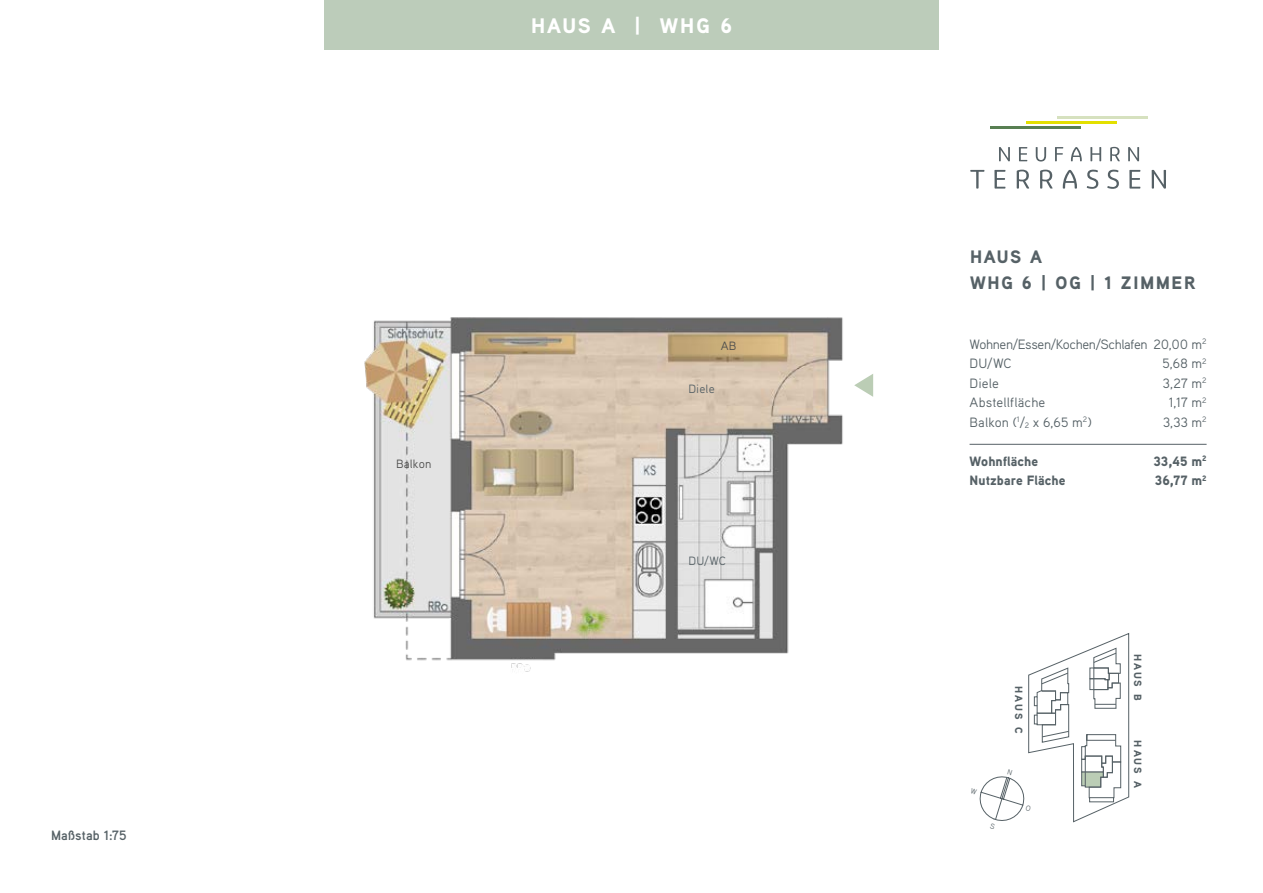
<style>
.page{position:relative;width:1263px;height:893px;background:#fff}
.page>*{position:absolute;margin:0;border:0;box-sizing:border-box;transform-origin:0 0}
.t1{font:900 21px "Aaux Pro";letter-spacing:.1em;color:#fff}
.t2{font:900 18px/25.5px "Aaux Pro";letter-spacing:.1em;color:#566166}
.t3{font:13.5px "Aaux Pro";color:#566166}
.t4{font:13.5px/19.5px "Aaux Pro";letter-spacing:-.025em;color:#566166}
.t5{font:900 13.5px "Aaux Pro";letter-spacing:.005em;color:#566166}
.t6{font:700 13.5px "Aaux Pro";letter-spacing:.01em;color:#566166}
.t7{font:12px "Aaux Pro";letter-spacing:.01em;color:#566166}
.t8{font:12px "Aaux Pro";letter-spacing:.015em;color:#4e4e4d}
.t9{font:900 10.5px "Aaux Pro";letter-spacing:.18em;color:#566166}
</style>
<div class="page">
<div style="left:324px;top:0;width:614px;height:50px;background:#bcccba"></div>
<svg style="left:999px;top:147px;width:11px;height:14px"></svg>
<svg style="left:1019px;top:147px;width:8px;height:14px"></svg>
<svg style="left:1036px;top:147px;width:10px;height:15px"></svg>
<svg style="left:1055px;top:147px;width:8px;height:14px"></svg>
<svg style="left:1071px;top:147px;width:11px;height:14px"></svg>
<svg style="left:1090px;top:147px;width:11px;height:14px"></svg>
<svg style="left:1110px;top:147px;width:10px;height:14px"></svg>
<svg style="left:1128px;top:147px;width:11px;height:14px"></svg>
<svg style="left:970px;top:170px;width:14px;height:19px"></svg>
<svg style="left:994px;top:170px;width:11px;height:19px"></svg>
<svg style="left:1017px;top:170px;width:12px;height:19px"></svg>
<svg style="left:1040px;top:170px;width:12px;height:19px"></svg>
<svg style="left:1063px;top:170px;width:14px;height:19px"></svg>
<svg style="left:1087px;top:170px;width:11px;height:19px"></svg>
<svg style="left:1107px;top:170px;width:12px;height:19px"></svg>
<svg style="left:1129px;top:170px;width:11px;height:19px"></svg>
<svg style="left:1152px;top:170px;width:14px;height:19px"></svg>
<hr style="left:990px;top:126px;width:91px;height:3px;background:#587f52">
<hr style="left:1026px;top:121px;width:90px;height:3px;background:#e3e000">
<hr style="left:1057px;top:116px;width:90px;height:3px;background:#d6e1bf">
<img style="left:364px;top:317px;width:479px;height:355px">
<svg style="left:854px;top:374px;width:19px;height:23px"></svg>
<hr style="left:969px;top:444px;width:237px;height:1px;background:#566166">
<svg style="left:979px;top:633px;width:150px;height:190px"></svg>
<p class="t6" style="left:51px;top:827px;width:77px">Maßstab 1:75</p>
<p class="t8" style="left:396px;top:456px;width:37px">Balkon</p>
<h1 class="t1" style="left:531px;top:12px;width:202px">HAUS A | WHG 6</h1>
<h2 class="t2" style="left:970px;top:244px;width:227px">HAUS A<br>WHG 6 | OG | 1 ZIMMER</h2>
<p class="t8" style="left:721px;top:339px;width:17px">AB</p>
<p class="t4" style="left:969px;top:334px;width:239px">Wohnen/Essen/Kochen/Schlafen 20,00 m<sup>2<br></sup>DU/WC</p>
<p class="t3" style="left:1162px;top:355px;width:46px">5,68 m<sup>2</sup></p>
<p class="t7" style="left:688px;top:381px;width:28px">Diele</p>
<p class="t7" style="left:688px;top:553px;width:39px">DU/WC</p>
<p class="t3" style="left:969px;top:375px;width:31px">Diele</p>
<p class="t3" style="left:1163px;top:375px;width:45px">3,27 m<sup>2</sup></p>
<p class="t3" style="left:969px;top:394px;width:77px">Abstellfläche</p>
<p class="t3" style="left:1169px;top:394px;width:39px">1,17 m<sup>2</sup></p>
<p class="t3" style="left:969px;top:414px;width:124px">Balkon (<sup>1</sup>/<sub>2</sub> x 6,65 m<sup>2</sup>)</p>
<p class="t3" style="left:1163px;top:414px;width:45px">3,33 m<sup>2</sup></p>
<p class="t5" style="left:969px;top:453px;width:70px">Wohnfläche</p>
<p class="t5" style="left:1153px;top:453px;width:55px">33,45 m<sup>2</sup></p>
<p class="t5" style="left:969px;top:472px;width:97px">Nutzbare Fläche</p>
<p class="t5" style="left:1155px;top:472px;width:53px">36,77 m<sup>2</sup></p>
<p class="t9" style="left:1025px;top:686px;width:48px;rotate:90deg">HAUS C</p>
<p class="t9" style="left:1144px;top:654px;width:49px;rotate:90deg">HAUS B</p>
<p class="t9" style="left:1144px;top:740px;width:49px;rotate:90deg">HAUS A</p>
</div>
